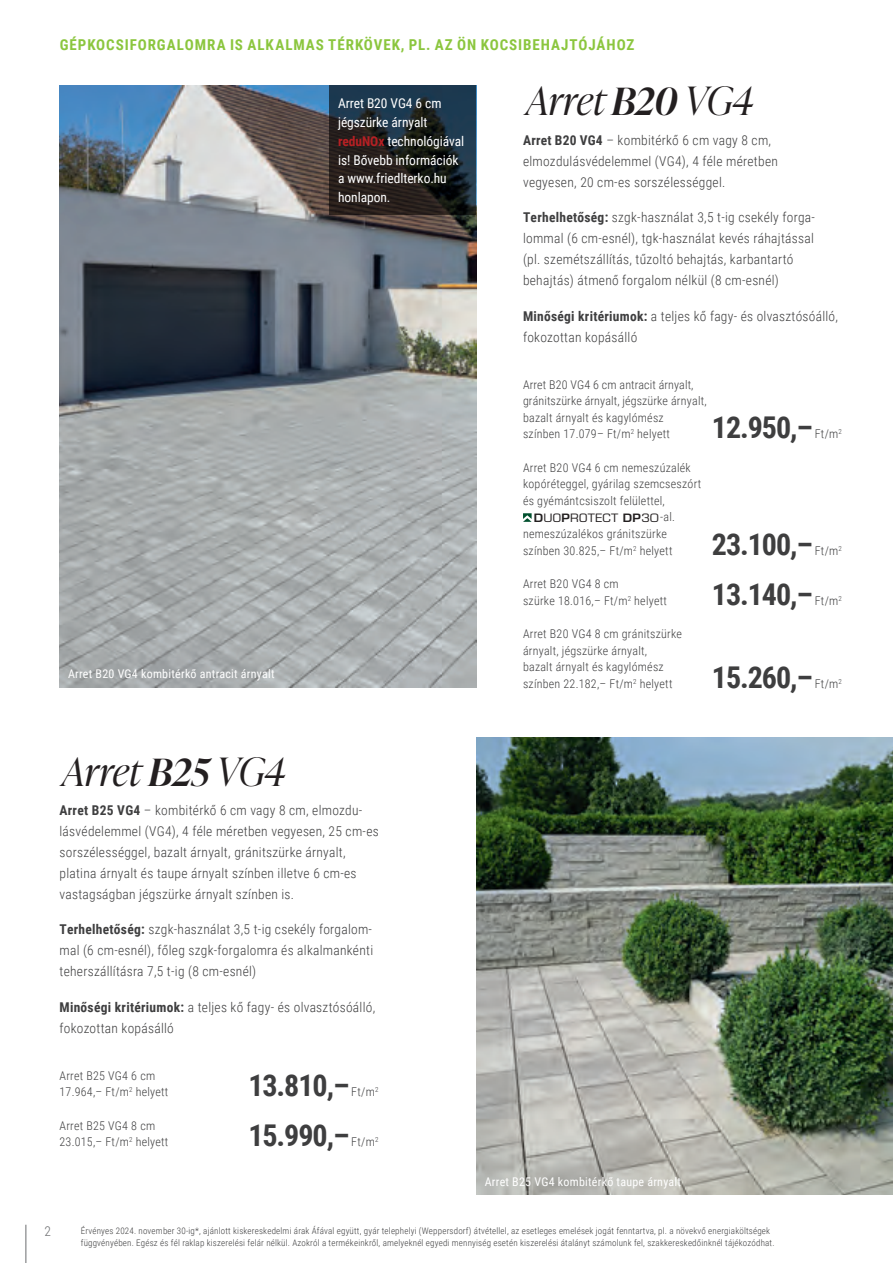
<style>
.page{position:relative;width:893px;height:1263px;background:#fff}
.page>*{position:absolute;margin:0;border:0;box-sizing:border-box;transform-origin:0 0}
.t1{font:italic 300 39px "Ivy Presto Display";color:#231f20}
.t2{font:700 30px "Roboto Condensed";letter-spacing:-.035em;color:#3e3e3f}
.t3{font:700 15px "Roboto Condensed";letter-spacing:.06em;color:#8bc63e}
.t4{font:300 13.5px/21px "Roboto Condensed";letter-spacing:.02em;color:#3e3e3f}
.t5{font:13.5px/18.8px "Roboto Condensed";letter-spacing:-.005em;color:#fff}
.t6{font:300 13.5px "Roboto Condensed";color:#6c6d70}
.t7{font:300 12px/16.5px "Roboto Condensed";letter-spacing:.02em;color:#3e3e3f}
.t8{font:12px "Roboto Condensed";letter-spacing:.02em;color:#fff}
.t9{font:11.25px "Eurostile LT Std";letter-spacing:.025em;color:#231f20;scale:1.1 1}
.t10{font:300 9px/12.8px "Roboto Condensed";letter-spacing:.02em;color:#3e3e3f}
.s1{font-weight:600;font-size:37.5px}
.s2{font-weight:700}
.s3{font-weight:700;color:#b62024}
.s4{font-weight:600}
.s5{font-family:"Roboto Condensed";font-weight:300;font-size:12px;color:#3e3e3f}
</style>
<div class="page">
<hr style="left:26px;top:1225px;width:1px;height:38px;background:#6c6d70">
<img style="left:60px;top:85px;width:416px;height:603px">
<svg style="left:523px;top:513px;width:9px;height:9px"></svg>
<svg style="left:330px;top:85px;width:146px;height:130px;background:#1e262b"></svg>
<img style="left:476px;top:737px;width:417px;height:458px">
<p class="t3" style="left:60px;top:34px;width:576px">GÉPKOCSIFORGALOMRA IS ALKALMAS TÉRKÖVEK, PL. AZ ÖN KOCSIBEHAJTÓJÁHOZ</p>
<h1 class="t1" style="left:526px;top:73px;width:229px">Arret <span class="s1">B20</span> VG4</h1>
<p class="t4" style="left:523px;top:129px;width:256px"><span class="s2">Arret B20 VG4</span> – kombitérkő 6 cm vagy 8 cm, elmozdulásvédelemmel (VG4), 4 féle méretben vegyesen, 20 cm-es sorszélességgel.</p>
<p class="t4" style="left:523px;top:207px;width:293px"><span class="s2">Terhelhetőség:</span> szgk-használat 3,5 t-ig csekély forga&shy;lommal (6 cm-esnél), tgk-használat kevés ráhajtással (pl. szemétszállítás, tűzoltó behajtás, karbantartó behajtás) átmenő forgalom nélkül (8 cm-esnél)</p>
<p class="t4" style="left:523px;top:305px;width:316px"><span class="s2">Minőségi kritériumok:</span> a teljes kő fagy- és olvasztósóálló, fokozottan kopásálló</p>
<p class="t7" style="left:523px;top:376px;width:185px">Arret B20 VG4 6 cm antracit árnyalt, gránitszürke árnyalt, jégszürke árnyalt, bazalt árnyalt és kagylómész<br>színben 17.079– Ft/m<sup>2</sup> helyett</p>
<p class="t5" style="left:338px;top:94px;width:128px">Arret B20 VG4 6 cm jégszürke árnyalt <span class="s3">reduNOx</span> technológiával is! Bővebb információk a www.friedlterko.hu honlapon.</p>
<h2 class="t2" style="left:712px;top:407px;width:103px">12.950,–</h2>
<p class="t7" style="left:815px;top:425px;width:29px">Ft/m<sup>2</sup></p>
<p class="t7" style="left:523px;top:459px;width:180px">Arret B20 VG4 6 cm nemeszúzalék kopóréteggel, gyárilag szemcseszórt és gyémántcsiszolt felülettel,</p>
<p class="t9" style="left:534px;top:511px;width:130px"><span class="s4">D</span>UO<span class="s4">P</span>ROTECT <span class="s4">DP</span>30<span class="s5">-al.</span></p>
<p class="t7" style="left:523px;top:525px;width:151px">nemeszúzalékos gránitszürke színben 30.825,– Ft/m<sup>2</sup> helyett</p>
<h2 class="t2" style="left:712px;top:523px;width:103px">23.100,–</h2>
<p class="t7" style="left:815px;top:541px;width:29px">Ft/m<sup>2</sup></p>
<p class="t8" style="left:68px;top:666px;width:208px">Arret B20 VG4 kombitérkő antracit árnyalt</p>
<h1 class="t1" style="left:62px;top:744px;width:225px">Arret <span class="s1">B25</span> VG4</h1>
<p class="t4" style="left:60px;top:799px;width:321px"><span class="s2">Arret B25 VG4</span> – kombitérkő 6 cm vagy 8 cm, elmozdu&shy;lásvédelemmel (VG4), 4 féle méretben vegyesen, 25 cm-es sorszélességgel, bazalt árnyalt, gránitszürke árnyalt, platina árnyalt és taupe árnyalt színben illetve 6 cm-es vastagságban jégszürke árnyalt színben is.</p>
<p class="t4" style="left:60px;top:918px;width:315px;text-align:justify"><span class="s2">Terhelhetőség:</span> szgk-használat 3,5 t-ig csekély forgalom&shy;mal (6 cm-esnél), főleg szgk-forgalomra és alkalmankénti teherszállításra 7,5 t-ig (8 cm-esnél)</p>
<p class="t4" style="left:60px;top:996px;width:317px"><span class="s2">Minőségi kritériumok:</span> a teljes kő fagy- és olvasztósóálló, fokozottan kopásálló</p>
<p class="t7" style="left:60px;top:1067px;width:110px">Arret B25 VG4 6 cm<br>17.964,– Ft/m<sup>2</sup> helyett</p>
<h2 class="t2" style="left:248px;top:1065px;width:103px">13.810,–</h2>
<p class="t7" style="left:351px;top:1083px;width:29px">Ft/m<sup>2</sup></p>
<p class="t7" style="left:60px;top:1117px;width:110px">Arret B25 VG4 8 cm<br>23.015,– Ft/m<sup>2</sup> helyett</p>
<h2 class="t2" style="left:248px;top:1115px;width:103px">15.990,–</h2>
<p class="t7" style="left:351px;top:1133px;width:29px">Ft/m<sup>2</sup></p>
<p class="t7" style="left:523px;top:575px;width:145px">Arret B20 VG4 8 cm<br>szürke 18.016,– Ft/m<sup>2</sup> helyett</p>
<h2 class="t2" style="left:712px;top:573px;width:103px">13.140,–</h2>
<p class="t7" style="left:815px;top:591px;width:29px">Ft/m<sup>2</sup></p>
<p class="t7" style="left:523px;top:625px;width:160px">Arret B20 VG4 8 cm gránitszürke árnyalt, jégszürke árnyalt,<br>bazalt árnyalt és kagylómész színben 22.182,– Ft/m<sup>2</sup> helyett</p>
<h2 class="t2" style="left:712px;top:656px;width:103px">15.260,–</h2>
<p class="t7" style="left:815px;top:674px;width:29px">Ft/m<sup>2</sup></p>
<p class="t8" style="left:485px;top:1174px;width:198px">Arret B25 VG4 kombitérkő taupe árnyalt</p>
<p class="t6" style="left:44px;top:1221px;width:8px">2</p>
<p class="t10" style="left:81px;top:1224px;width:695px">Érvényes 2024. november 30-ig*, ajánlott kiskereskedelmi árak Áfával együtt, gyár telephelyi (Weppersdorf) átvétellel, az esetleges emelések jogát fenntartva, pl. a növekvő energiaköltségek függvényében. Egész és fél raklap kiszerelési felár nélkül. Azokról a termékeinkről, amelyeknél egyedi mennyiség esetén kiszerelési átalányt számolunk fel, szakkereskedőinknél tájékozódhat.</p>
</div>
